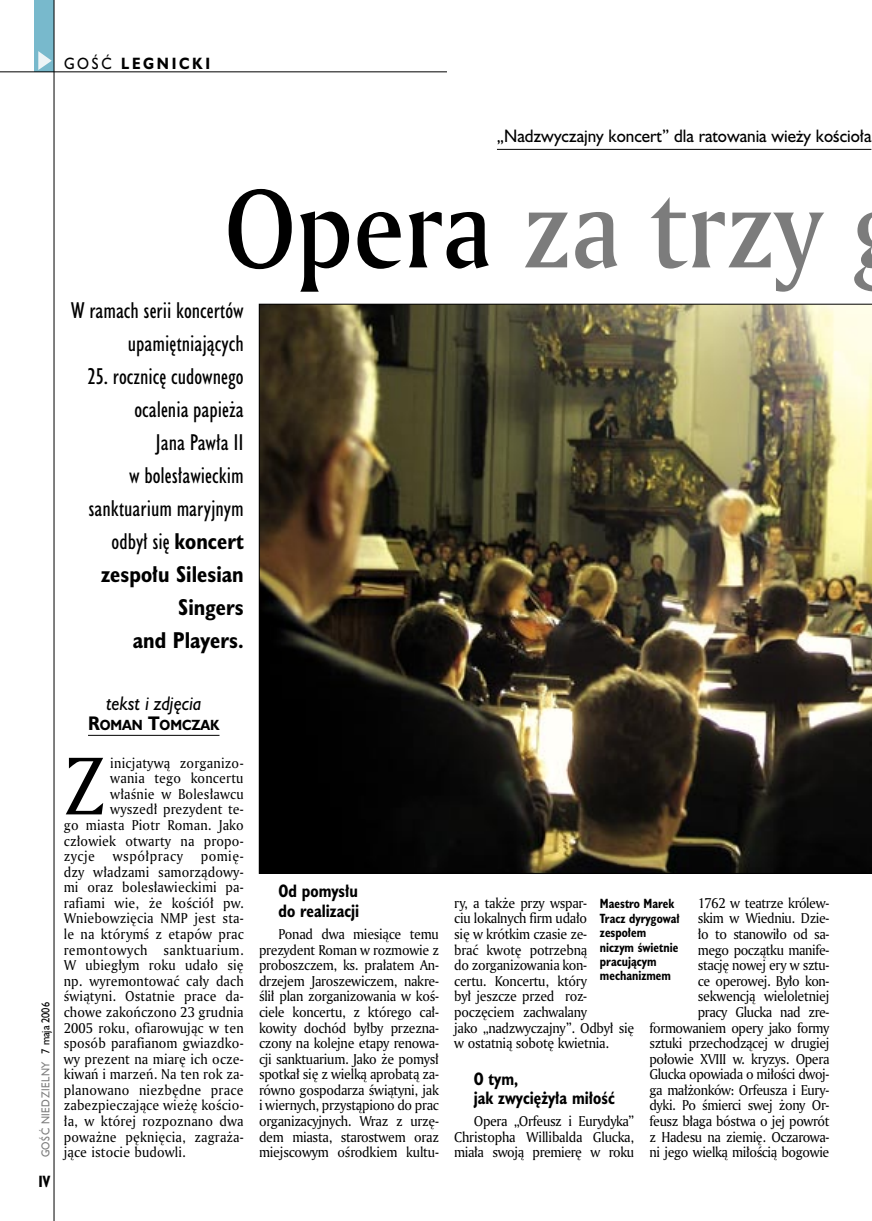
<style>
.page{position:relative;width:872px;height:1221px;background:#fff}
.page>*{position:absolute;margin:0;border:0;box-sizing:border-box;transform-origin:0 0}
._05_tytyl_AmMd_72_pt{font:108px "Amerigo Md PL";color:#7c7c7c;scale:.9 1}
._02_body_z_incjalem_4{font:79.05px "Amerigo PL";color:#000;scale:.9 1}
._06-1_lead_prawy_HuCn_14_pt{font:21px/33px "Humanst 521 Cn PL";color:#000;text-align:right}
._12_autor_HuBd{font:italic 18px "Humanst 521 PL";color:#000;scale:.9 1}
._04-3_nadtytul_lokal{font:16.5px "Humanst 521 PL";color:#000;scale:.94 1}
._04_srodtytul_HuCB_11_pt{font:700 16.5px/19.5px "Humanst 521 Cn PL";color:#000;scale:.94 1}
._15a_temat_lewo{font:700 15px "Humanst 521 PL";letter-spacing:.2em;color:#000;scale:.9 1}
._16_pagina_lewa{font:700 15px "Humanst 521 Cn PL";color:#000;scale:.94 1}
._01_body_tekst{font:13.8px/15.6px "Amerigo PL";letter-spacing:-.03em;color:#000;text-align:justify;scale:.94 1}
._02_body_z_incjalem_4-2{font:13.8px/15.6px "Amerigo PL";letter-spacing:.01em;color:#000;text-align:justify;scale:.94 1}
._02_body_z_incjalem_4-3{font:13.8px "Amerigo PL";letter-spacing:.04em;color:#000;scale:.94 1}
._12_autor_HuBd-2{font:700 13.5px "Humanst 521 PL";color:#000;scale:.9 1}
._09_podpis_zdjecia_HuCnB{font:700 12.3px/14.4px "Humanst 521 Cn PL";color:#000;scale:.94 1}
._18a_data_lewa_GOSC{font:10.5px "Humanst 521 PL";letter-spacing:.05em;color:#7c7c7c;scale:.9 1}
._18_data_lewa{font:10.5px "Humanst 521 PL";color:#000;scale:.9 1}
.s1{font-weight:400}
.s2{color:#000}
.s3{font-weight:700}
.s4{font-size:18px}
</style>
<div class="page">
<div style="left:35px;top:0;width:19px;height:72px;background:#78b9cc"></div>
<svg style="left:38px;top:51px;width:14px;height:19px"></svg>
<hr style="left:54px;top:0;width:1px;height:1220px;background:#000">
<hr style="left:0;top:72px;width:447px;height:1px;background:#000">
<hr style="left:497px;top:149px;width:374px;height:1px;background:#000">
<hr style="left:88px;top:735px;width:131px;height:1px;background:#000">
<img style="left:259px;top:304px;width:613px;height:569px">
<p class="_15a_temat_lewo" style="left:64px;top:53px;width:164px"><span class="s1">GOŚĆ</span> LEGNICKI</p>
<p class="_04-3_nadtytul_lokal" style="left:497px;top:125px;width:400px">„Nadzwyczajny koncert” dla ratowania wieży kościoła</p>
<p class="_05_tytyl_AmMd_72_pt" style="left:224px;top:156px;width:666px"><span class="s2">Opera</span> za trzy</p>
<p class="_06-1_lead_prawy_HuCn_14_pt" style="left:71px;top:294px;width:174px">W ramach serii koncertów upamiętniających</p>
<p class="_06-1_lead_prawy_HuCn_14_pt" style="left:88px;top:360px;width:157px">25. rocznicę cudownego ocalenia papieża<br>Jana Pawła II<br>w bolesławieckim sanktuarium maryjnym odbył się <span class="s3">koncert zespołu Silesian<br>Singers<br>and Players.</span></p>
<p class="_12_autor_HuBd" style="left:106px;top:691px;width:108px">tekst i zdjęcia</p>
<p class="_12_autor_HuBd-2" style="left:88px;top:715px;width:148px"><span class="s4">R</span>OMAN <span class="s4">T</span>OMCZAK</p>
<p class="_18_data_lewa" style="left:38px;top:1053px;width:59px;rotate:-90deg">7 maja 2006</p>
<p class="_18a_data_lewa_GOSC" style="left:38px;top:1157px;width:108px;rotate:-90deg">GOŚĆ NIEDZIELNY</p>
<p class="_16_pagina_lewa" style="left:38px;top:1170px;width:14px">IV</p>
<p class="_02_body_z_incjalem_4" style="left:64px;top:733px;width:48px">Z</p>
<p class="_02_body_z_incjalem_4-2" style="left:110px;top:754px;width:143px">inicjatywą zorganizo-</p>
<p class="_02_body_z_incjalem_4-2" style="left:110px;top:770px;width:143px">wania tego koncertu</p>
<p class="_02_body_z_incjalem_4-2" style="left:110px;top:785px;width:143px">właśnie w Bolesławcu</p>
<p class="_02_body_z_incjalem_4-2" style="left:110px;top:801px;width:143px">wyszedł prezydent te-</p>
<p class="_02_body_z_incjalem_4-2" style="left:64px;top:816px;width:193px">go miasta Piotr Roman. Jako</p>
<p class="_02_body_z_incjalem_4-2" style="left:64px;top:832px;width:193px">człowiek otwarty na propo-</p>
<p class="_02_body_z_incjalem_4-2" style="left:64px;top:848px;width:35px">zycje</p>
<p class="_02_body_z_incjalem_4-3" style="left:113px;top:847px;width:76px">współpracy</p>
<p class="_02_body_z_incjalem_4-2" style="left:64px;top:848px;width:193px;text-indent:137px">pomię&shy;dzy władzami samorządowy&shy;mi oraz bolesławieckimi pa&shy;rafiami wie, że kościół pw.<br>Wniebowzięcia NMP jest sta&shy;le na którymś z etapów prac remontowych sanktuarium.<br>W ubiegłym roku udało się np. wyremontować cały dach świątyni. Ostatnie prace da&shy;chowe zakończono 23 grudnia 2005 roku, ofiarowując w ten sposób parafianom gwiazdko&shy;wy prezent na miarę ich ocze&shy;kiwań i marzeń. Na ten rok za&shy;planowano niezbędne prace zabezpieczające wieżę kościo&shy;ła, w której rozpoznano dwa poważne pęknięcia, zagraża&shy;jące istocie budowli.</p>
<p class="_04_srodtytul_HuCB_11_pt" style="left:279px;top:881px;width:87px">Od pomysłu do realizacji</p>
<p class="_01_body_tekst" style="left:259px;top:925px;width:193px;text-indent:20px">Ponad dwa miesiące temu prezydent Roman w rozmowie z proboszczem, ks. prałatem An&shy;drzejem Jaroszewiczem, nakre&shy;ślił plan zorganizowania w koś&shy;ciele koncertu, z którego cał&shy;kowity dochód byłby przezna&shy;czony na kolejne etapy renowa&shy;cji sanktuarium. Jako że pomysł spotkał się z wielką aprobatą za&shy;równo gospodarza świątyni, jak i wiernych, przystąpiono do prac organizacyjnych. Wraz z urzę&shy;dem miasta, starostwem oraz miejscowym ośrodkiem kultu-</p>
<p class="_01_body_tekst" style="left:454px;top:894px;width:193px;text-align:left">ry, a także przy wspar-<br>ciu lokalnych firm udało<br>się w krótkim czasie ze-<br>brać kwotę potrzebną<br>do zorganizowania kon-<br>certu. Koncertu, który<br>był jeszcze przed roz&shy;poczęciem zachwalany<br>jako „nadzwyczajny”. Odbył się w ostatnią sobotę kwietnia.</p>
<p class="_04_srodtytul_HuCB_11_pt" style="left:474px;top:1068px;width:152px">O tym,<br>jak zwyciężyła miłość</p>
<p class="_01_body_tekst" style="left:454px;top:1112px;width:193px;text-indent:20px">Opera „Orfeusz i Eurydyka” Christopha Willibalda Glucka, miała swoją premierę w roku</p>
<p class="_01_body_tekst" style="left:649px;top:894px;width:193px;text-align:right">1762 w teatrze królew-<br>skim w Wiedniu. Dzie-<br>ło to stanowiło od sa-<br>mego początku manife-<br>stację nowej ery w sztu-<br>ce operowej. Było kon&shy;sekwencją wieloletniej<br>pracy Glucka nad zre&shy;formowaniem opery jako formy sztuki przechodzącej w drugiej połowie XVIII w. kryzys. Opera<br>Glucka opowiada o miłości dwoj&shy;ga małżonków: Orfeusza i Eury&shy;dyki. Po śmierci swej żony Or&shy;feusz błaga bóstwa o jej powrót z Hadesu na ziemię. Oczarowa&shy;ni jego wielką miłością bogowie</p>
<p class="_09_podpis_zdjecia_HuCnB" style="left:600px;top:896px;width:86px">Maestro Marek<br>Tracz dyrygował zespołem niczym świetnie pracującym mechanizmem</p>
</div>
